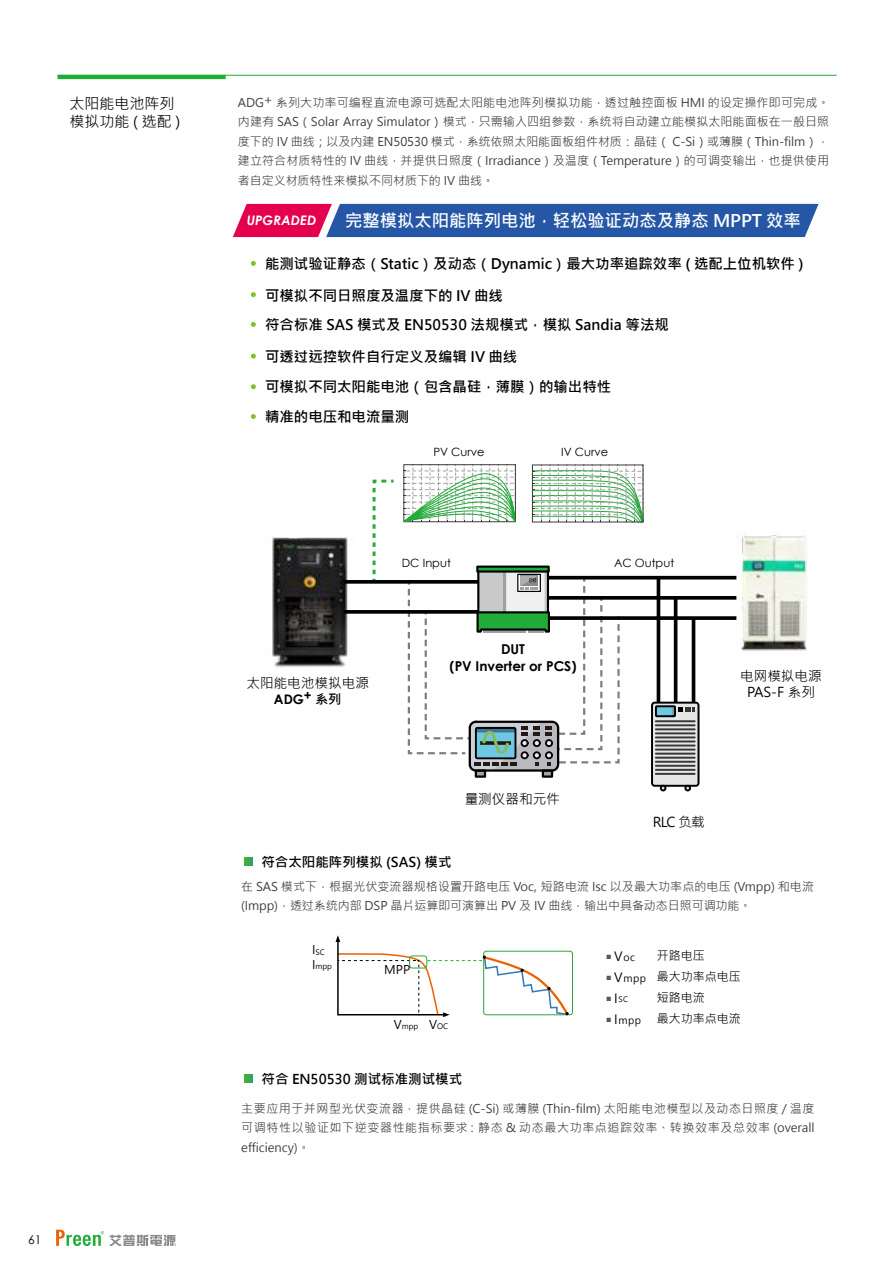
<style>
.page{position:relative;width:893px;height:1263px;background:#fff}
.page>*{position:absolute;margin:0;border:0;box-sizing:border-box;transform-origin:0 0}
.t1{font:700 17.4px "Microsoft Jheng Hei";color:#fff}
.t2{font:15px/18px "Microsoft Jheng Hei";color:#000}
.t3{font:700 14.4px/30.6px "Microsoft Jheng Hei";color:#000}
.t4{font:13.65px/16.4px "Microsoft Jheng Hei";color:#040000;text-align:center}
.t5{font:700 13.65px/16.4px "Century Gothic";color:#000;text-align:center}
.t6{font:13.65px "Microsoft Jheng Hei";color:#000}
.t7{font:700 13.5px "Microsoft Jheng Hei";color:#000}
.t8{font:italic 700 13.2px "Century Gothic";color:#fff}
.t9{font:700 13.2px "Century Gothic";color:#000}
.t10{font:12px/19.5px "Microsoft Jheng Hei";letter-spacing:-.005em;color:#3e3a39;text-align:justify}
.t11{font:12px/21px "Microsoft Jheng Hei";color:#000}
.t12{font:12px "Century Gothic";color:#000}
.t13{font:11.4px "Century Gothic";color:#000}
.t14{font:9.9px "Microsoft Jheng Hei";letter-spacing:.05em;color:#000}
.t15{font:7.5px/14.5px "Microsoft Jheng Hei";color:#000}
.s1{font-family:"Microsoft Jheng Hei"}
.s2{font-size:12px}
.s3{font-size:9px;color:#595757}
.s4{font-size:12.75px}
</style>
<div class="page">
<svg style="left:58px;top:76px;width:168px;height:3px"></svg>
<hr style="left:58px;top:75px;width:779px;height:1px;background:#22ac38">
<svg style="left:244px;top:858px;width:8px;height:7px"></svg>
<svg style="left:245px;top:1074px;width:7px;height:8px"></svg>
<svg style="left:233px;top:204px;width:586px;height:33px;background:#49509c"></svg>
<svg style="left:251px;top:261px;width:5px;height:5px"></svg>
<svg style="left:251px;top:292px;width:5px;height:5px"></svg>
<svg style="left:251px;top:322px;width:5px;height:5px"></svg>
<svg style="left:251px;top:354px;width:5px;height:5px"></svg>
<svg style="left:251px;top:384px;width:5px;height:5px"></svg>
<svg style="left:251px;top:414px;width:5px;height:5px"></svg>
<svg style="left:403px;top:465px;width:113px;height:57px"></svg>
<svg style="left:534px;top:465px;width:110px;height:57px"></svg>
<div style="left:532px;top:464px;width:111px;height:58px;border:1px solid #3e3a39"></div>
<svg style="left:372px;top:479px;width:22px;height:101px"></svg>
<img style="left:272px;top:537px;width:76px;height:131px">
<svg style="left:344px;top:580px;width:63px;height:4px"></svg>
<svg style="left:344px;top:610px;width:63px;height:4px"></svg>
<hr style="left:529px;top:576px;width:207px;height:3px;background:#000">
<svg style="left:621px;top:596px;width:114px;height:4px"></svg>
<svg style="left:621px;top:616px;width:114px;height:4px"></svg>
<hr style="left:657px;top:577px;width:3px;height:147px;background:#040000">
<hr style="left:674px;top:597px;width:3px;height:127px;background:#040000">
<hr style="left:692px;top:617px;width:3px;height:107px;background:#040000">
<img style="left:735px;top:531px;width:72px;height:120px">
<div style="left:483px;top:951px;width:90px;height:64px;border:1px solid #2fa438;border-radius:3px"></div>
<svg style="left:335px;top:935px;width:235px;height:82px"></svg>
<svg style="left:651px;top:702px;width:48px;height:89px;background:#929596"></svg>
<svg style="left:476px;top:565px;width:74px;height:4px"></svg>
<div style="left:475px;top:769px;width:11px;height:9px;background:#a3a3a1;border:2px solid #080003"></div>
<div style="left:542px;top:769px;width:11px;height:9px;background:#a3a3a1;border:2px solid #080003"></div>
<svg style="left:407px;top:569px;width:214px;height:200px"></svg>
<div style="left:469px;top:721px;width:90px;height:51px;border:2px solid #050000;border-radius:6px"></div>
<svg style="left:56px;top:1230px;width:48px;height:16px"></svg>
<svg style="left:110px;top:1235px;width:66px;height:11px"></svg>
<p class="t2" style="left:69px;top:95px;width:112px">太阳能电池阵列模拟功能 ( 选配 )</p>
<p class="t12" style="left:28px;top:1231px;width:15px">61</p>
<p class="t10" style="left:238px;top:93px;width:593px">ADG+ 系列大功率可编程直流电源可选配太阳能电池阵列模拟功能，透过触控面板 HMI 的设定操作即可完成。内建有 SAS（Solar Array Simulator）模式，只需输入四组参数，系统将自动建立能模拟太阳能面板在一般日照度下的 IV 曲线；以及内建 EN50530 模式，系统依照太阳能面板组件材质：晶硅（ C-Si）或薄膜（Thin-film），建立符合材质特性的 IV 曲线，并提供日照度（Irradiance）及温度（Temperature）的可调变输出，也提供使用者自定义材质特性来模拟不同材质下的 IV 曲线。</p>
<p class="t8" style="left:247px;top:210px;width:71px">UPGRADED</p>
<h1 class="t1" style="left:345px;top:210px;width:457px">完整模拟太阳能阵列电池，轻松验证动态及静态 MPPT 效率</h1>
<p class="t3" style="left:265px;top:248px;width:540px;line-height:31.3px">能测试验证静态（Static）及动态（Dynamic）最大功率追踪效率 ( 选配上位机软件 )可模拟不同日照度及温度下的 IV 曲线</p>
<p class="t3" style="left:265px;top:310px;width:405px">符合标准 SAS 模式及 EN50530 法规模式，模拟 Sandia 等法规可透过远控软件自行定义及编辑 IV 曲线<br>可模拟不同太阳能电池（包含晶硅，薄膜）的输出特性<br>精准的电压和电流量测</p>
<p class="t13" style="left:433px;top:444px;width:53px">PV Curve</p>
<p class="t13" style="left:561px;top:444px;width:49px">IV Curve</p>
<p class="t13" style="left:402px;top:555px;width:51px">DC Input</p>
<p class="t13" style="left:614px;top:555px;width:62px">AC Output</p>
<p class="t6" style="left:246px;top:675px;width:124px">太阳能电池模拟电源</p>
<p class="t9" style="left:274px;top:689px;width:69px">ADG+ <span class="s1">系列</span></p>
<p class="t5" style="left:449px;top:641px;width:129px">DUT<br>(PV Inverter or PCS)</p>
<p class="t4" style="left:465px;top:791px;width:97px">量测仪器和元件</p>
<p class="t7" style="left:261px;top:853px;width:192px">符合太阳能阵列模拟 (SAS) 模式</p>
<p class="t4" style="left:653px;top:814px;width:54px">RLC 负载</p>
<p class="t4" style="left:740px;top:668px;width:83px">电网模拟电源<br>PAS-F 系列</p>
<p class="t10" style="left:241px;top:876px;width:574px">在 SAS 模式下，根据光伏变流器规格设置开路电压 Voc, 短路电流 Isc 以及最大功率点的电压 (Vmpp) 和电流(Impp)，透过系统内部 DSP 晶片运算即可演算出 PV 及 IV 曲线，输出中具备动态日照可调功能。</p>
<p class="t15" style="left:312px;top:945px;width:21px"><span class="s2">I</span>SC<br><span class="s2">I</span>mpp</p>
<p class="t11" style="left:384px;top:959px;width:28px">MPP</p>
<p class="t15" style="left:394px;top:1019px;width:56px"><span class="s2">V</span>mpp <span class="s2">V</span>OC</p>
<p class="t7" style="left:262px;top:1070px;width:202px">符合 EN50530 测试标准测试模式</p>
<p class="t14" style="left:606px;top:951px;width:30px"><span class="s3">■</span> <span class="s4">V</span>oc</p>
<p class="t14" style="left:606px;top:972px;width:41px"><span class="s3">■</span> <span class="s4">V</span>mpp</p>
<p class="t15" style="left:606px;top:992px;width:24px"><span class="s3">■</span> <span class="s4">I</span>SC</p>
<p class="t14" style="left:606px;top:1014px;width:37px"><span class="s3">■</span> <span class="s4">I</span>mpp</p>
<p class="t11" style="left:657px;top:945px;width:85px">开路电压<br>最大功率点电压短路电流<br>最大功率点电流</p>
<p class="t10" style="left:241px;top:1099px;width:575px">主要应用于并网型光伏变流器，提供晶硅 (C-Si) 或薄膜 (Thin-film) 太阳能电池模型以及动态日照度 / 温度可调特性以验证如下逆变器性能指标要求 : 静态 &amp; 动态最大功率点追踪效率、转换效率及总效率 (overall efficiency)。</p>
</div>
